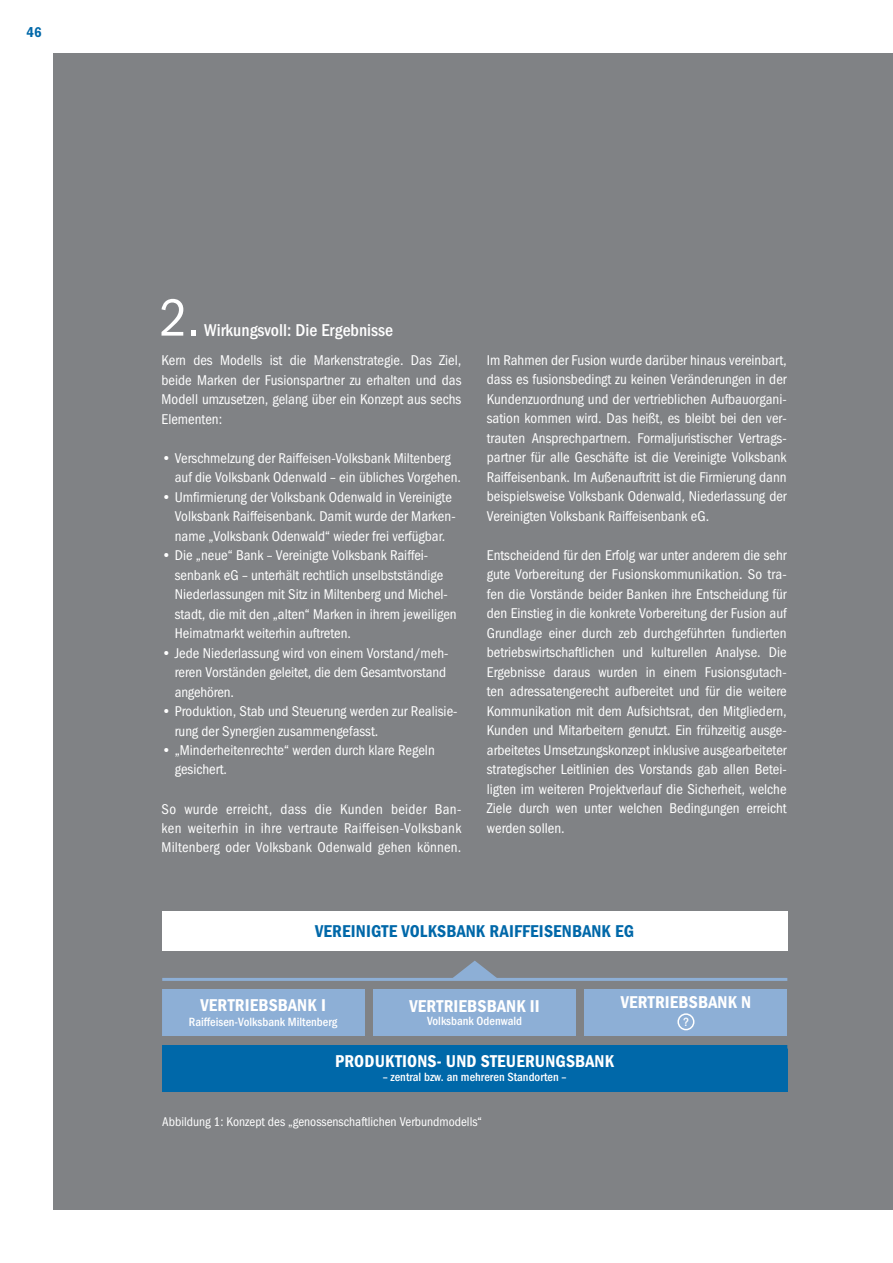
<style>
.page{position:relative;width:893px;height:1263px;background:#fff}
.page>*{position:absolute;margin:0;border:0;box-sizing:border-box;transform-origin:0 0}
.t1{font:52.5px "Franklin Gothic Book Cond ITC";color:#fff}
.t2{font:17.25px "Franklin Gothic Demi Cond ITC";letter-spacing:.01em;color:#fff}
.t3{font:17.25px "Franklin Gothic Demi Cond ITC";letter-spacing:.01em;color:#0068a9}
.t4{font:17.25px "Franklin Gothic Medi Cond ITC";color:#fff}
.t5{font:14.25px/19.5px "Franklin Gothic Book Cond ITC";color:#fff}
.t6{font:14.25px "Franklin Gothic Demi Cond ITC";color:#0068a9}
.t7{font:12.75px "Franklin Gothic Book Cond ITC";color:#fff}
.t8{font:12px "Franklin Gothic Medi Cond ITC";color:#fff}
</style>
<div class="page">
<div style="left:53px;top:53px;width:840px;height:1157px;background:#808285"></div>
<div style="left:162px;top:989px;width:203px;height:47px;background:#8dafd6"></div>
<div style="left:373px;top:989px;width:203px;height:47px;background:#8dafd6"></div>
<div style="left:585px;top:989px;width:202px;height:47px;background:#8dafd6"></div>
<div style="left:162px;top:1045px;width:625px;height:46px;background:#0068a9"></div>
<div style="left:677px;top:1013px;width:17px;height:17px;border:2px solid #fff;border-radius:50%"></div>
<div style="left:162px;top:911px;width:625px;height:39px;background:#fff"></div>
<svg style="left:452px;top:961px;width:45px;height:17px"></svg>
<hr style="left:162px;top:978px;width:625px;height:3px;background:#8dafd6">
<p class="t6" style="left:27px;top:24px;width:17px">46</p>
<h1 class="t1" style="left:159px;top:287px;width:42px">2.</h1>
<p class="t4" style="left:204px;top:320px;width:190px">Wirkungsvoll: Die Ergebnisse</p>
<p class="t5" style="left:162px;top:351px;width:301px;text-align:justify">Kern des Modells ist die Markenstrategie. Das Ziel, beide Marken der Fusionspartner zu erhalten und das Modell umzusetzen, gelang über ein Konzept aus sechs Elementen:</p>
<p class="t5" style="left:175px;top:448px;width:288px;text-indent:-13px">• Verschmelzung der Raiffeisen-Volksbank Miltenberg auf die Volksbank Odenwald – ein übliches Vorgehen.</p>
<p class="t5" style="left:175px;top:487px;width:282px;text-indent:-13px">• Umfirmierung der Volksbank Odenwald in Vereinigte<br>Volksbank Raiffeisenbank. Damit wurde der Marken&shy;name „Volksbank Odenwald“ wieder frei verfügbar.</p>
<p class="t5" style="left:175px;top:546px;width:283px;text-indent:-13px">• Die „neue“ Bank – Vereinigte Volksbank Raiffei&shy;senbank eG – unterhält rechtlich unselbstständige Niederlassungen mit Sitz in Miltenberg und Michel&shy;stadt, die mit den „alten“ Marken in ihrem jeweiligen Heimatmarkt weiterhin auftreten.</p>
<p class="t5" style="left:175px;top:643px;width:275px;text-indent:-13px">• Jede Niederlassung wird von einem Vorstand/meh&shy;reren Vorständen geleitet, die dem Gesamtvorstand angehören.</p>
<p class="t5" style="left:175px;top:701px;width:284px;text-indent:-13px">• Produktion, Stab und Steuerung werden zur Realisie&shy;rung der Synergien zusammengefasst.</p>
<p class="t5" style="left:175px;top:740px;width:262px;text-indent:-13px">• „Minderheitenrechte“ werden durch klare Regeln gesichert.</p>
<p class="t5" style="left:162px;top:799px;width:301px;text-align:justify">So wurde erreicht, dass die Kunden beider Ban&shy;ken weiterhin in ihre vertraute Raiffeisen-Volksbank Miltenberg oder Volksbank Odenwald gehen können.</p>
<p class="t5" style="left:487px;top:350px;width:301px;text-align:justify">Im Rahmen der Fusion wurde darüber hinaus vereinbart, dass es fusionsbedingt zu keinen Veränderungen in der Kundenzuordnung und der vertrieblichen Aufbauorgani&shy;sation kommen wird. Das heißt, es bleibt bei den ver&shy;trauten Ansprechpartnern. Formaljuristischer Vertrags&shy;partner für alle Geschäfte ist die Vereinigte Volksbank Raiffeisenbank. Im Außenauftritt ist die Firmierung dann beispielsweise Volksbank Odenwald, Niederlassung der Vereinigten Volksbank Raiffeisenbank eG.</p>
<p class="t5" style="left:487px;top:545px;width:301px;text-align:justify">Entscheidend für den Erfolg war unter anderem die sehr gute Vorbereitung der Fusionskommunikation. So tra&shy;fen die Vorstände beider Banken ihre Entscheidung für den Einstieg in die konkrete Vorbereitung der Fusion auf Grundlage einer durch zeb durchgeführten fundierten betriebswirtschaftlichen und kulturellen Analyse. Die Ergebnisse daraus wurden in einem Fusionsgutach&shy;ten adressatengerecht aufbereitet und für die weitere Kommunikation mit dem Aufsichtsrat, den Mitgliedern, Kunden und Mitarbeitern genutzt. Ein frühzeitig ausge&shy;arbeitetes Umsetzungskonzept inklusive ausgearbeiteter strategischer Leitlinien des Vorstands gab allen Betei&shy;ligten im weiteren Projektverlauf die Sicherheit, welche Ziele durch wen unter welchen Bedingungen erreicht werden sollen.</p>
<p class="t3" style="left:315px;top:920px;width:320px">VEREINIGTE VOLKSBANK RAIFFEISENBANK EG</p>
<p class="t2" style="left:200px;top:995px;width:127px">VERTRIEBSBANK I</p>
<p class="t8" style="left:189px;top:1015px;width:150px">Raiffeisen-Volksbank Miltenberg</p>
<p class="t2" style="left:409px;top:996px;width:132px">VERTRIEBSBANK II</p>
<p class="t8" style="left:427px;top:1014px;width:97px">Volksbank Odenwald</p>
<p class="t2" style="left:621px;top:991px;width:132px">VERTRIEBSBANK N</p>
<p class="t8" style="left:683px;top:1015px;width:8px">?</p>
<p class="t2" style="left:335px;top:1051px;width:280px">PRODUKTIONS- UND STEUERUNGSBANK</p>
<p class="t8" style="left:383px;top:1070px;width:185px">– zentral bzw. an mehreren Standorten –</p>
<p class="t7" style="left:162px;top:1114px;width:321px">Abbildung 1: Konzept des „genossenschaftlichen Verbundmodells“</p>
</div>
